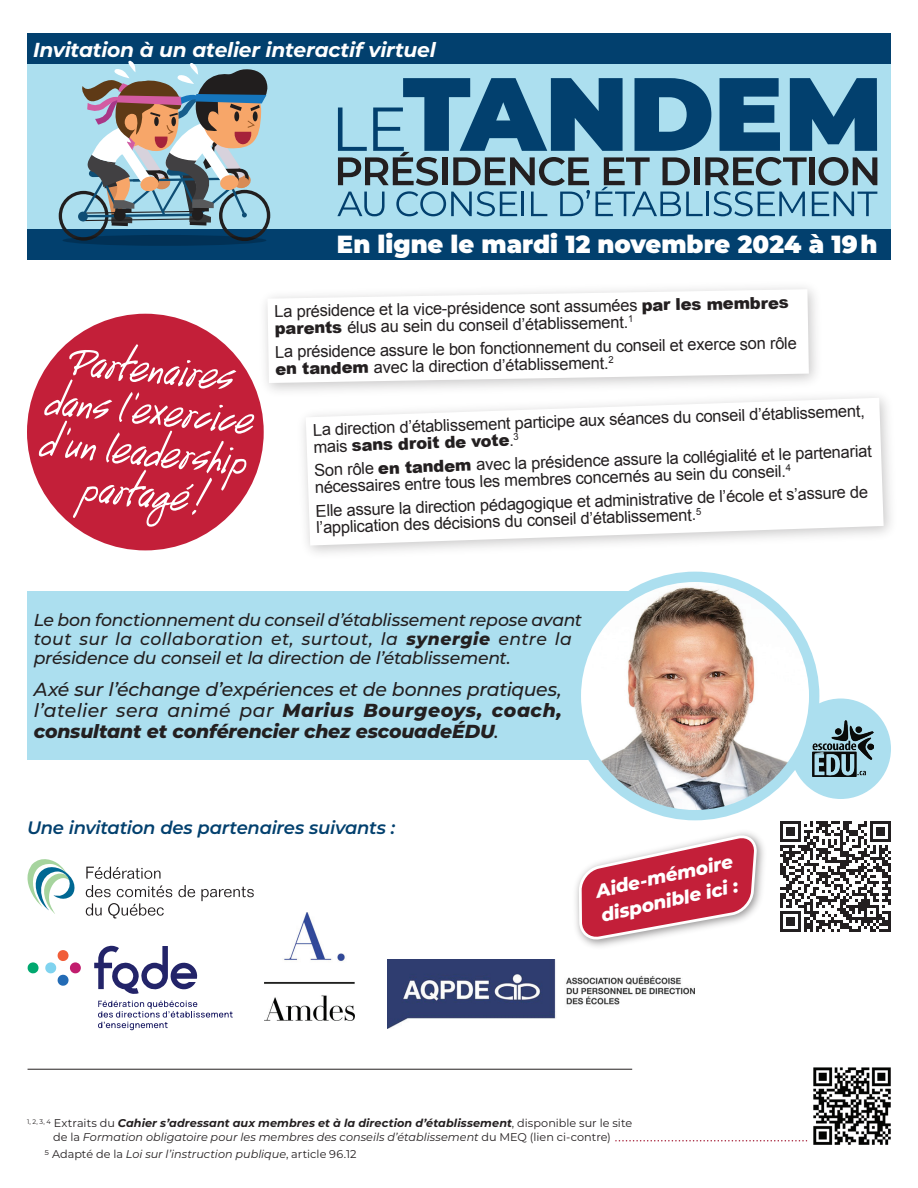
<style>
.page{position:relative;width:918px;height:1188px;background:#fff}
.page>*{position:absolute;margin:0;border:0;box-sizing:border-box;transform-origin:0 0}
.t1{font:italic 700 53.25px/41.4px "Hand Script Upright";color:#fff;text-align:center}
.t2{font:900 24.75px "Montserrat";color:#fff}
.t3{font:italic 700 20.25px "Montserrat";letter-spacing:-.01em;color:#fff}
.t4{font:italic 500 18.9px/21.1px "Montserrat";letter-spacing:-.02em;color:#231f20;text-align:justify}
.t5{font:italic 800 18.6px/24.6px "Montserrat";color:#fff}
.t6{font:italic 600 18px "Montserrat";letter-spacing:-.015em;color:#02406e}
.t7{font:italic 500 17.25px/18.9px "Montserrat";letter-spacing:-.015em;color:#231f20}
.t8{font:16.5px/17px "Arial";color:#231f20}
.t9{font:italic 11.25px/13.5px "Montserrat";color:#231f20;text-align:center}
.s1{font-weight:900}
.s2{font-weight:800}
.s3{font-style:normal}
.s4{font-weight:700}
</style>
<div class="page">
<div style="left:27px;top:34px;width:864px;height:226px;background:#acdfef"></div>
<div style="left:27px;top:230px;width:864px;height:30px;background:#02406e"></div>
<div style="left:27px;top:34px;width:864px;height:30px;background:#02406e"></div>
<svg style="left:337px;top:78px;width:540px;height:138px"></svg>
<svg style="left:59px;top:60px;width:211px;height:180px"></svg>
<svg style="left:62px;top:235px;width:204px;height:11px;background:#022f52"></svg>
<img style="left:813px;top:1067px;width:78px;height:78px">
<img style="left:575px;top:832px;width:189px;height:115px">
<svg style="left:580px;top:834px;width:176px;height:109px"></svg>
<svg style="left:267px;top:289px;width:542px;height:94px"></svg>
<svg style="left:306px;top:398px;width:578px;height:148px"></svg>
<svg style="left:616px;top:1140px;width:191px;height:2px"></svg>
<div style="left:27px;top:591px;width:608px;height:169px;background:#acdfef"></div>
<div style="left:791px;top:699px;width:100px;height:100px;background:#acdfef;border-radius:50%"></div>
<div style="left:571px;top:572px;width:248px;height:248px;background:#acdfef;border-radius:50%"></div>
<img style="left:581px;top:582px;width:228px;height:228px;border-radius:114px">
<img style="left:813px;top:720px;width:60px;height:57px">
<img style="left:387px;top:960px;width:307px;height:69px">
<svg style="left:28px;top:859px;width:47px;height:55px"></svg>
<svg style="left:86px;top:867px;width:75px;height:12px"></svg>
<svg style="left:86px;top:885px;width:25px;height:12px"></svg>
<svg style="left:117px;top:885px;width:55px;height:12px"></svg>
<svg style="left:178px;top:885px;width:17px;height:12px"></svg>
<svg style="left:201px;top:887px;width:53px;height:14px"></svg>
<svg style="left:86px;top:903px;width:16px;height:13px"></svg>
<svg style="left:108px;top:903px;width:56px;height:15px"></svg>
<img style="left:264px;top:912px;width:90px;height:108px">
<svg style="left:98px;top:1001px;width:135px;height:29px"></svg>
<svg style="left:94px;top:946px;width:104px;height:48px"></svg>
<svg style="left:28px;top:962px;width:11px;height:11px"></svg>
<svg style="left:45px;top:950px;width:36px;height:36px"></svg>
<div style="left:27px;top:314px;width:237px;height:236px;background:#c31f39;border-radius:50%"></div>
<svg style="left:780px;top:821px;width:111px;height:111px"></svg>
<hr style="left:28px;top:1069px;width:604px;height:1px;background:#231f20">
<p class="t3" style="left:33px;top:35px;width:404px">Invitation à un atelier interactif virtuel</p>
<h1 class="t1" style="left:48px;top:344px;width:213px;rotate:5deg">Partenaires dans l’exercice d’un leadership partagé!</h1>
<h2 class="t2" style="left:337px;top:225px;width:542px">En ligne le mardi 12 novembre 2024 à 19h</h2>
<p class="t8" style="left:274px;top:303px;width:516px;rotate:-1deg">La présidence et la vice-présidence sont assumées <span class="s1">par les membres parents</span> élus au sein du conseil d’établissement.<sup>1</sup></p>
<p class="t8" style="left:275px;top:344px;width:523px;rotate:-1deg">La présidence assure le bon fonctionnement du conseil et exerce son rôle <span class="s1">en tandem</span> avec la direction d’établissement.<sup>2</sup></p>
<p class="t8" style="left:313px;top:422px;width:554px;rotate:-2deg">La direction d’établissement participe aux séances du conseil d’établissement, mais <span class="s1">sans droit de vote</span>.<sup>3</sup></p>
<p class="t8" style="left:314px;top:462px;width:559px;rotate:-2deg">Son rôle <span class="s1">en tandem</span> avec la présidence assure la collégialité et le partenariat nécessaires entre tous les membres concernés au sein du conseil.<sup>4</sup></p>
<p class="t8" style="left:315px;top:503px;width:554px;rotate:-2deg">Elle assure la direction pédagogique et administrative de l’école et s’assure de l’application des décisions du conseil d’établissement.<sup>5</sup></p>
<p class="t7" style="left:34px;top:610px;width:550px">Le bon fonctionnement du conseil d’établissement repose avant tout sur la collaboration et, surtout, la <span class="s2">synergie</span> entre la présidence du conseil et la direction de l’établissement.</p>
<p class="t4" style="left:34px;top:678px;width:530px">Axé sur l’échange d’expériences et de bonnes pratiques, l’atelier sera animé par <span class="s2">Marius Bourgeoys, coach, consultant et conférencier chez escouadeÉDU</span>.</p>
<p class="t6" style="left:27px;top:814px;width:370px">Une invitation des partenaires suivants :</p>
<p class="t5" style="left:593px;top:878px;width:142px;rotate:-12deg">Aide-mémoire disponible ici :</p>
<p class="t9" style="left:27px;top:1116px;width:607px"><sup>1,</sup> <sup>2,</sup> <sup>3,</sup> <sup>4</sup> <span class="s3">Extraits du</span> <span class="s4">Cahier s’adressant aux membres et à la direction d’établissement</span><span class="s3">, disponible sur le site de la</span> Formation obligatoire pour les membres des conseils d’établissement <span class="s3">du MEQ (lien ci-contre)</span></p>
<p class="t9" style="left:44px;top:1146px;width:314px"><span class="s3">5 Adapté de la</span> Loi sur l’instruction publique<span class="s3">, article 96.12</span></p>
</div>
